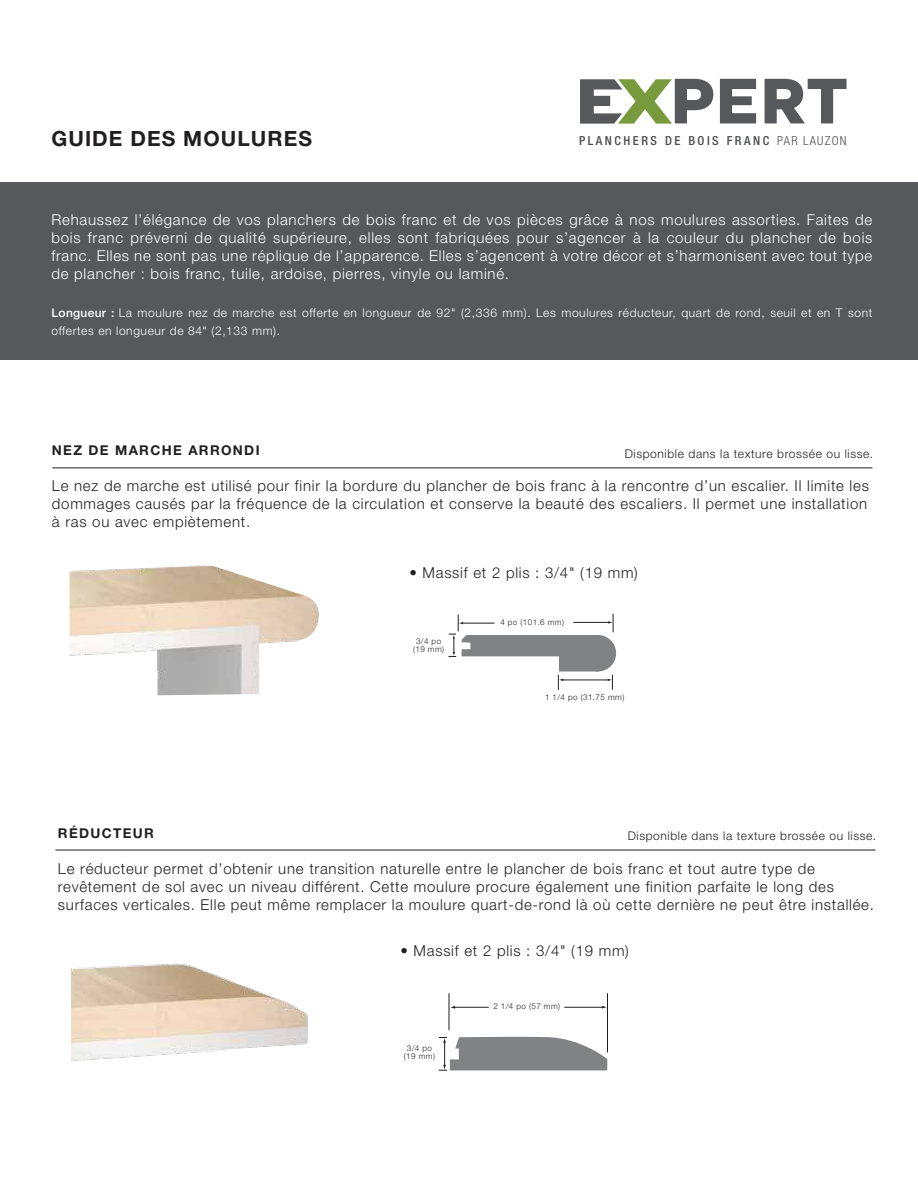
<style>
.page{position:relative;width:918px;height:1188px;background:#fff}
.page>*{position:absolute;margin:0;border:0;box-sizing:border-box;transform-origin:0 0}
.t1{font:700 68.25px "All Round Gothic";color:#57585b;scale:1.1 1}
.t2{font:700 21px "Helvetica Neue";letter-spacing:.05em;color:#221f20}
.t3{font:300 15px/18px "Helvetica Neue";letter-spacing:.05em;color:#221f20;text-align:justify}
.t4{font:300 15px/18px "Helvetica Neue";letter-spacing:.05em;color:#fff;text-align:justify}
.t5{font:700 13.5px "Helvetica Neue";letter-spacing:.1em;color:#221f20}
.t6{font:500 condensed 12.45px "Helvetica Neue";letter-spacing:.2em;color:#4c4d4f}
.t7{font:300 12px/18px "Helvetica Neue";letter-spacing:.05em;color:#fff}
.t8{font:300 12px "Helvetica Neue";letter-spacing:.05em;color:#221f20}
.t9{font:300 8.1px/8.1px "Helvetica Neue";letter-spacing:.05em;color:#221f20;text-align:center}
.s1{font-weight:300}
.s2{font-weight:500}
</style>
<div class="page">
<div style="left:0;top:183px;width:918px;height:177px;background:#57585b"></div>
<hr style="left:607px;top:993px;width:1px;height:59px;background:#221f20">
<hr style="left:449px;top:993px;width:1px;height:37px;background:#221f20">
<hr style="left:564px;top:1007px;width:39px;height:1px;background:#221f20">
<hr style="left:454px;top:1007px;width:35px;height:1px;background:#221f20">
<svg style="left:439px;top:1036px;width:168px;height:35px"></svg>
<svg style="left:449px;top:614px;width:165px;height:76px"></svg>
<img style="left:70px;top:565px;width:190px;height:131px">
<img style="left:71px;top:963px;width:237px;height:98px">
<hr style="left:52px;top:468px;width:820px;height:1px;background:#221f20">
<hr style="left:55px;top:850px;width:820px;height:1px;background:#221f20">
<div style="left:580px;top:635px;width:36px;height:37px;background:#808284;border-radius:50%"></div>
<svg style="left:206px;top:565px;width:113px;height:82px"></svg>
<svg style="left:580px;top:79px;width:92px;height:45px"></svg>
<h2 class="t2" style="left:51px;top:127px;width:262px">GUIDE DES MOULURES</h2>
<h1 class="t1" style="left:670px;top:60px;width:164px">PERT</h1>
<p class="t6" style="left:579px;top:133px;width:269px">PLANCHERS DE BOIS FRANC <span class="s1">PAR LAUZON</span></p>
<p class="t4" style="left:51px;top:212px;width:822px">Rehaussez l’élégance de vos planchers de bois franc et de vos pièces grâce à nos moulures assorties. Faites de bois franc préverni de qualité supérieure, elles sont fabriquées pour s’agencer à la couleur du plancher de bois franc. Elles ne sont pas une réplique de l’apparence. Elles s’agencent à votre décor et s’harmonisent avec tout type de plancher : bois franc, tuile, ardoise, pierres, vinyle ou laminé.</p>
<p class="t7" style="left:51px;top:304px;width:823px"><span class="s2">Longueur :</span> La moulure nez de marche est offerte en longueur de 92" (2,336 mm). Les moulures réducteur, quart de rond, seuil et en T sont offertes en longueur de 84" (2,133 mm).</p>
<p class="t5" style="left:52px;top:442px;width:209px">NEZ DE MARCHE ARRONDI</p>
<p class="t3" style="left:52px;top:478px;width:818px">Le nez de marche est utilisé pour finir la bordure du plancher de bois franc à la rencontre d’un escalier. Il limite les dommages causés par la fréquence de la circulation et conserve la beauté des escaliers. Il permet une installation à ras ou avec empiètement.</p>
<p class="t3" style="left:409px;top:566px;width:230px">• Massif et 2 plis : 3/4" (19 mm)</p>
<p class="t8" style="left:625px;top:449px;width:250px">Disponible dans la texture brossée ou lisse.</p>
<p class="t9" style="left:413px;top:637px;width:33px">3/4 po (19 mm)</p>
<p class="t9" style="left:500px;top:619px;width:65px">4 po (101.6 mm)</p>
<p class="t9" style="left:545px;top:694px;width:81px">1 1/4 po (31.75 mm)</p>
<p class="t5" style="left:58px;top:826px;width:98px">RÉDUCTEUR</p>
<p class="t3" style="left:58px;top:861px;width:818px;text-align:left">Le réducteur permet d’obtenir une transition naturelle entre le plancher de bois franc et tout autre type de revêtement de sol avec un niveau différent. Cette moulure procure également une finition parfaite le long des surfaces verticales. Elle peut même remplacer la moulure quart-de-rond là où cette dernière ne peut être installée.</p>
<p class="t3" style="left:400px;top:943px;width:230px">• Massif et 2 plis : 3/4" (19 mm)</p>
<p class="t8" style="left:628px;top:831px;width:250px">Disponible dans la texture brossée ou lisse.</p>
<p class="t9" style="left:404px;top:1045px;width:33px">3/4 po (19 mm)</p>
<p class="t9" style="left:493px;top:1003px;width:68px">2 1/4 po (57 mm)</p>
</div>
